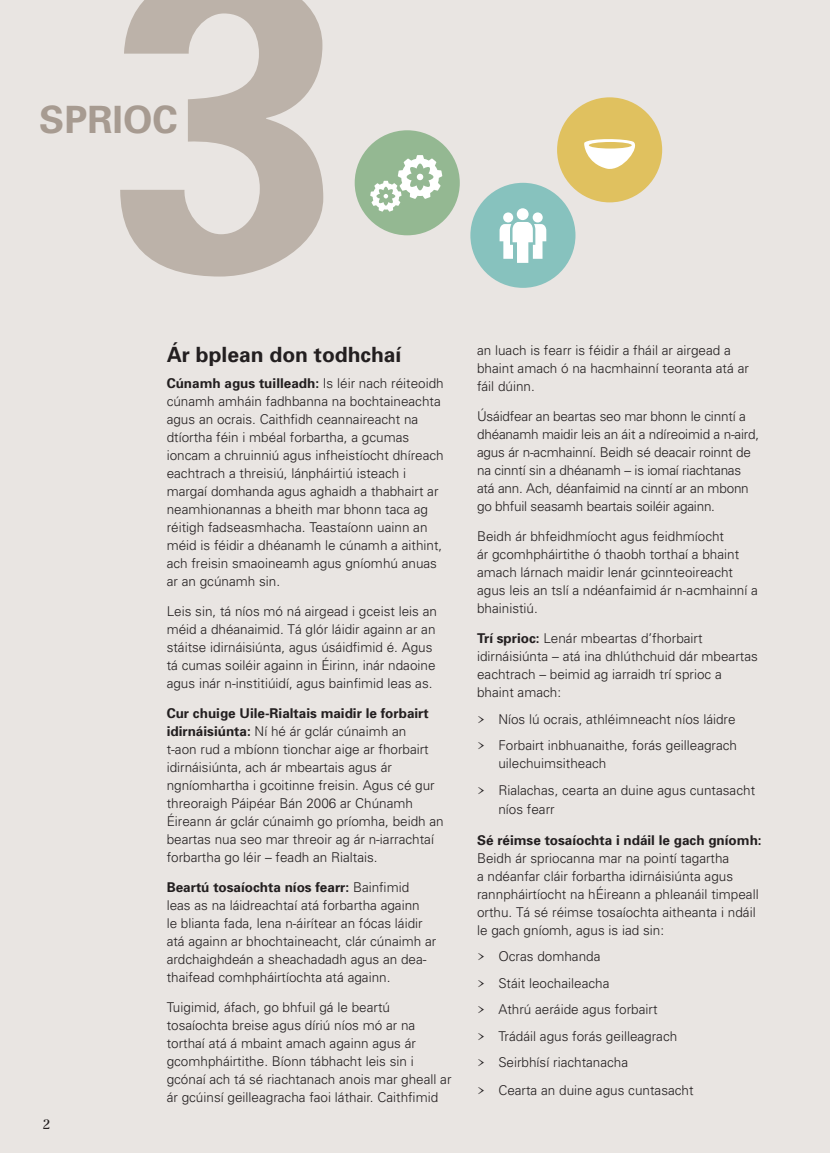
<style>
.page{position:relative;width:830px;height:1153px;background:#fff}
.page>*{position:absolute;margin:0;border:0;box-sizing:border-box;transform-origin:0 0}
.t1{font:700 37.65px "Univers";color:#a79b91}
.t2{font:700 21px "Univers";color:#231f20}
.List_Paragraph{font:300 13.5px/18px "Univers";color:#231f20}
.t3{font:13.5px "Centennial LT";color:#231f20}
.s1{font-weight:700}
.s2{font-family:"Mrs Eaves Fractions";font-weight:400;font-size:16.5px}
</style>
<div class="page">
<div style="left:0;top:0;width:829px;height:1152px;background:#e9e5e2"></div>
<div style="left:557px;top:97px;width:104px;height:105px;background:#e0c15f;border-radius:50%"></div>
<svg style="left:584px;top:139px;width:51px;height:30px"></svg>
<div style="left:470px;top:183px;width:105px;height:105px;background:#87c2be;border-radius:50%"></div>
<div style="left:532px;top:212px;width:10px;height:10px;background:#fff;border-radius:50%"></div>
<div style="left:503px;top:212px;width:10px;height:10px;background:#fff;border-radius:50%"></div>
<div style="left:516px;top:208px;width:12px;height:12px;background:#fff;border-radius:50%"></div>
<svg style="left:499px;top:222px;width:47px;height:41px"></svg>
<div style="left:354px;top:130px;width:105px;height:105px;background:#94b892;border-radius:50%"></div>
<svg style="left:370px;top:155px;width:72px;height:57px"></svg>
<div style="left:416px;top:174px;width:7px;height:6px;background:#fff;border-radius:50%"></div>
<svg style="left:120px;top:0;width:203px;height:276px;fill:#bcb2a9"></svg>
<p class="t1" style="left:39px;top:96px;width:140px">SPRIOC</p>
<p class="t3" style="left:43px;top:1116px;width:9px">2</p>
<h1 class="t2" style="left:167px;top:341px;width:236px">Ár bplean don todhchaí</h1>
<p class="List_Paragraph" style="left:167px;top:374px;width:278px"><span class="s1">Cúnamh agus tuilleadh:</span> Is léir nach réiteoidh cúnamh amháin fadhbanna na bochtaineachta agus an ocrais. Caithfidh ceannaireacht na dtíortha féin i mbéal forbartha, a gcumas ioncam a chruinniú agus infheistíocht dhíreach eachtrach a threisiú, lánpháirtiú isteach i margaí domhanda agus aghaidh a thabhairt ar neamhionannas a bheith mar bhonn taca ag réitigh fadseasmhacha. Teastaíonn uainn an méid is féidir a dhéanamh le cúnamh a aithint, ach freisin smaoineamh agus gníomhú anuas ar an gcúnamh sin.</p>
<p class="List_Paragraph" style="left:167px;top:602px;width:272px">Leis sin, tá níos mó ná airgead i gceist leis an méid a dhéanaimid. Tá glór láidir againn ar an stáitse idirnáisiúnta, agus úsáidfimid é. Agus tá cumas soiléir againn in Éirinn, inár ndaoine agus inár n-institiúidí, agus bainfimid leas as.</p>
<p class="List_Paragraph" style="left:167px;top:704px;width:278px"><span class="s1">Cur chuige Uile-Rialtais maidir le forbairt idirnáisiúnta:</span> Ní hé ár gclár cúnaimh an<br>t-aon rud a mbíonn tionchar aige ar fhorbairt idirnáisiúnta, ach ár mbeartais agus ár ngníomhartha i gcoitinne freisin. Agus cé gur threoraigh Páipéar Bán 2006 ar Chúnamh Éireann ár gclár cúnaimh go príomha, beidh an beartas nua seo mar threoir ag ár n-iarrachtaí forbartha go léir – feadh an Rialtais.</p>
<p class="List_Paragraph" style="left:167px;top:878px;width:271px"><span class="s1">Beartú tosaíochta níos fearr:</span> Bainfimid leas as na láidreachtaí atá forbartha againn<br>le blianta fada, lena n-áirítear an fócas láidir atá againn ar bhochtaineacht, clár cúnaimh ar ardchaighdeán a sheachadadh agus an dea&shy;thaifead comhpháirtíochta atá againn.</p>
<p class="List_Paragraph" style="left:167px;top:998px;width:286px">Tuigimid, áfach, go bhfuil gá le beartú tosaíochta breise agus díriú níos mó ar na torthaí atá á mbaint amach againn agus ár gcomhpháirtithe. Bíonn tábhacht leis sin i gcónaí ach tá sé riachtanach anois mar gheall ar ár gcúinsí geilleagracha faoi láthair. Caithfimid</p>
<p class="List_Paragraph" style="left:477px;top:341px;width:273px">an luach is fearr is féidir a fháil ar airgead a bhaint amach ó na hacmhainní teoranta atá ar fáil dúinn.</p>
<p class="List_Paragraph" style="left:477px;top:407px;width:283px">Úsáidfear an beartas seo mar bhonn le cinntí a dhéanamh maidir leis an áit a ndíreoimid a n-aird, agus ár n-acmhainní. Beidh sé deacair roinnt de na cinntí sin a dhéanamh – is iomaí riachtanas atá ann. Ach, déanfaimid na cinntí ar an mbonn go bhfuil seasamh beartais soiléir againn.</p>
<p class="List_Paragraph" style="left:477px;top:527px;width:282px">Beidh ár bhfeidhmíocht agus feidhmíocht<br>ár gcomhpháirtithe ó thaobh torthaí a bhaint amach lárnach maidir lenár gcinnteoireacht agus leis an tslí a ndéanfaimid ár n-acmhainní a bhainistiú.</p>
<p class="List_Paragraph" style="left:477px;top:629px;width:282px"><span class="s1">Trí sprioc:</span> Lenár mbeartas d’fhorbairt idirnáisiúnta – atá ina dhlúthchuid dár mbeartas eachtrach – beimid ag iarraidh trí sprioc a bhaint amach:</p>
<p class="List_Paragraph" style="left:477px;top:710px;width:260px"><span class="s2">&gt;</span> Níos lú ocrais, athléimneacht níos láidre</p>
<p class="List_Paragraph" style="left:498px;top:736px;width:240px;text-indent:-21px"><span class="s2">&gt;</span> Forbairt inbhuanaithe, forás geilleagrach uilechuimsitheach</p>
<p class="List_Paragraph" style="left:498px;top:780px;width:258px;line-height:19px;text-indent:-21px"><span class="s2">&gt;</span> Rialachas, cearta an duine agus cuntasacht níos fearr</p>
<p class="List_Paragraph" style="left:477px;top:830px;width:286px"><span class="s1">Sé réimse tosaíochta i ndáil le gach gníomh:<br></span>Beidh ár spriocanna mar na pointí tagartha<br>a ndéanfar cláir forbartha idirnáisiúnta agus rannpháirtíocht na hÉireann a phleanáil timpeall orthu. Tá sé réimse tosaíochta aitheanta i ndáil le gach gníomh, agus is iad sin:</p>
<p class="List_Paragraph" style="left:477px;top:947px;width:125px"><span class="s2">&gt;</span> Ocras domhanda</p>
<p class="List_Paragraph" style="left:477px;top:973px;width:134px"><span class="s2">&gt;</span> Stáit leochaileacha</p>
<p class="List_Paragraph" style="left:477px;top:1000px;width:182px"><span class="s2">&gt;</span> Athrú aeráide agus forbairt</p>
<p class="List_Paragraph" style="left:477px;top:1026px;width:202px"><span class="s2">&gt;</span> Trádáil agus forás geilleagrach</p>
<p class="List_Paragraph" style="left:477px;top:1053px;width:153px"><span class="s2">&gt;</span> Seirbhísí riachtanacha</p>
<p class="List_Paragraph" style="left:477px;top:1080px;width:218px"><span class="s2">&gt;</span> Cearta an duine agus cuntasacht</p>
</div>
